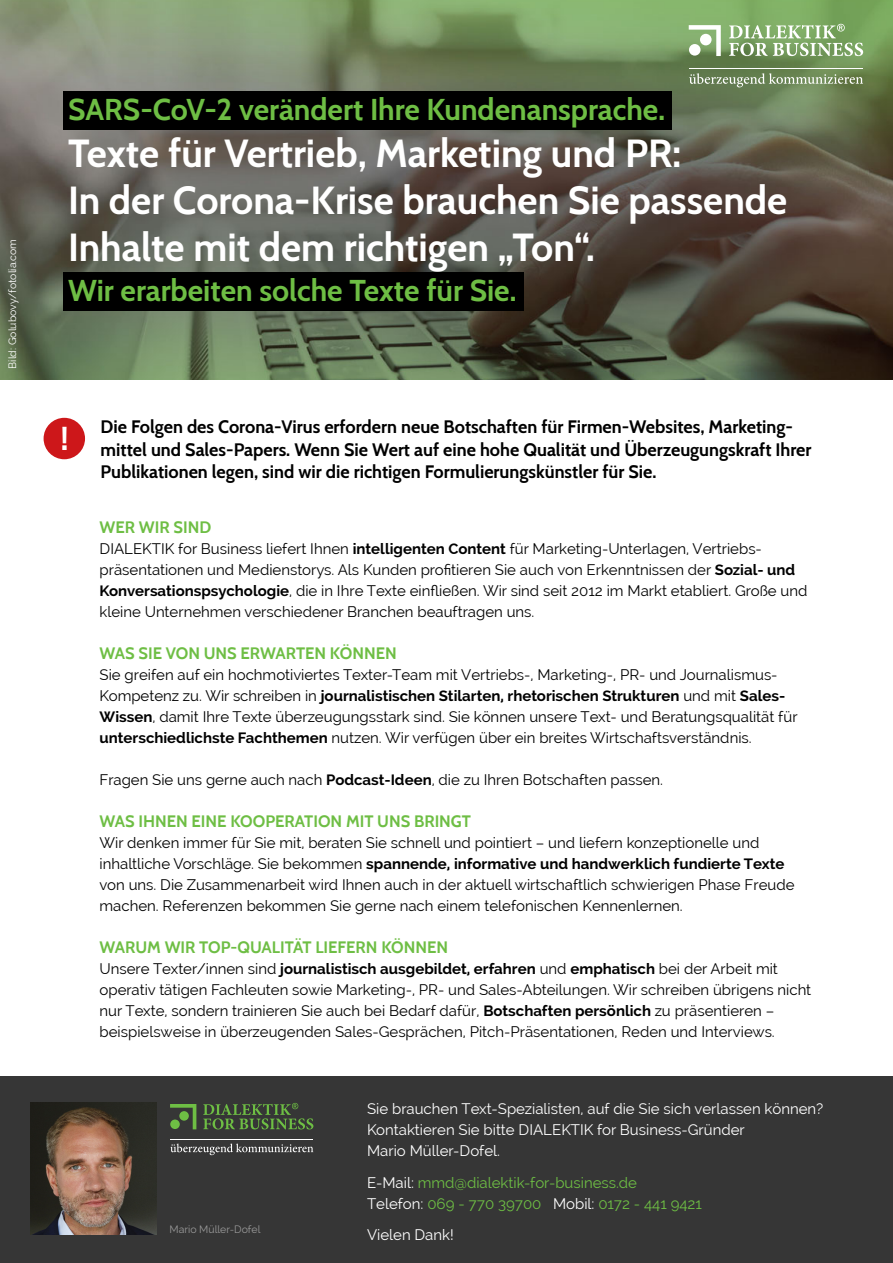
<style>
.page{position:relative;width:893px;height:1263px;background:#fff}
.page>*{position:absolute;margin:0;border:0;box-sizing:border-box;transform-origin:0 0}
.t1{font:700 39px/46.8px "Cabin";color:#fff}
.t2{font:700 33px "Cabin";color:#fff}
.t3{font:700 30px "Cabin";color:#6ebe44}
.t4{font:700 18px/22.5px "Cabin";color:#000}
.t5{font:700 16.5px "Cabin";color:#6ebe44}
.t6{font:15px/21px "Raleway";color:#000}
.t7{font:15px/21px "Raleway";color:#fff}
.t8{font:15px/21px "Raleway";color:#6ebe44}
.t9{font:10.5px "Raleway";color:#fff}
.t10{font:10.5px "Raleway";color:#999}
.s1{font-weight:700}
.s2{color:#fff}
</style>
<div class="page">
<div style="left:0;top:1076px;width:893px;height:187px;background:#363636"></div>
<img style="left:0;top:0;width:893px;height:379px">
<div style="left:63px;top:272px;width:461px;height:38px;background:#000"></div>
<div style="left:63px;top:91px;width:609px;height:38px;background:#000"></div>
<img style="left:31px;top:1102px;width:125px;height:132px">
<svg style="left:170px;top:1104px;width:26px;height:25px"></svg>
<div style="left:179px;top:1111px;width:10px;height:10px;background:#6ebe44;border-radius:50%"></div>
<div style="left:170px;top:1119px;width:10px;height:10px;background:#6ebe44;border-radius:50%"></div>
<hr style="left:170px;top:1139px;width:143px;height:1px;background:#fff">
<svg style="left:170px;top:1143px;width:143px;height:12px"></svg>
<svg style="left:203px;top:1103px;width:110px;height:26px"></svg>
<div style="left:44px;top:418px;width:41px;height:41px;background:#cd171a;border-radius:50%"></div>
<svg style="left:689px;top:25px;width:32px;height:31px"></svg>
<div style="left:700px;top:34px;width:12px;height:11px;background:#fff;border-radius:50%"></div>
<div style="left:689px;top:44px;width:11px;height:12px;background:#fff;border-radius:50%"></div>
<hr style="left:689px;top:68px;width:174px;height:1px;background:#fff">
<svg style="left:689px;top:73px;width:174px;height:14px;background:#849872"></svg>
<svg style="left:729px;top:24px;width:134px;height:32px"></svg>
<p class="t9" style="left:6px;top:369px;width:131px;rotate:-90deg">Bild: Golubovy/fotolia.com</p>
<h3 class="t3" style="left:68px;top:86px;width:598px">SARS-CoV-2 verändert Ihre Kundenansprache.</h3>
<h1 class="t1" style="left:68px;top:128px;width:721px">Texte für Vertrieb, Marketing und PR:<br>In der Corona-Krise brauchen Sie passende<br>Inhalte mit dem richtigen „Ton“.</h1>
<h3 class="t3" style="left:68px;top:267px;width:450px">Wir erarbeiten solche Texte für Sie.</h3>
<h2 class="t2" style="left:60px;top:412px;width:10px">!</h2>
<p class="t4" style="left:101px;top:414px;width:712px">Die Folgen des Corona-Virus erfordern neue Botschaften für Firmen-Websites, Marketing&shy;mittel und Sales-Papers. Wenn Sie Wert auf eine hohe Qualität und Überzeugungskraft Ihrer<br>Publikationen legen, sind wir die richtigen Formulierungskünstler für Sie.</p>
<p class="t5" style="left:100px;top:514px;width:113px">WER WIR SIND</p>
<p class="t6" style="left:100px;top:538px;width:709px">DIALEKTIK for Business liefert Ihnen <span class="s1">intelligenten Content</span> für Marketing-Unterlagen, Vertriebs&shy;präsentationen und Medienstorys. Als Kunden profitieren Sie auch von Erkenntnissen der <span class="s1">Sozial- und Konversationspsychologie</span>, die in Ihre Texte einfließen. Wir sind seit 2012 im Markt etabliert. Große und kleine Unternehmen verschiedener Branchen beauftragen uns.</p>
<p class="t5" style="left:100px;top:640px;width:299px">WAS SIE VON UNS ERWARTEN KÖNNEN</p>
<p class="t6" style="left:100px;top:664px;width:699px">Sie greifen auf ein hochmotiviertes Texter-Team mit Vertriebs-, Marketing-, PR- und Journalismus-Kompetenz zu. Wir schreiben in <span class="s1">journalistischen Stilarten, rhetorischen Strukturen</span> und mit <span class="s1">Sales-Wissen</span>, damit Ihre Texte überzeugungsstark sind. Sie können unsere Text- und Beratungsqualität für <span class="s1">unterschiedlichste Fachthemen</span> nutzen. Wir verfügen über ein breites Wirtschaftsverständnis.</p>
<p class="t6" style="left:100px;top:769px;width:565px">Fragen Sie uns gerne auch nach <span class="s1">Podcast-Ideen</span>, die zu Ihren Botschaften passen.</p>
<p class="t5" style="left:100px;top:808px;width:373px">WAS IHNEN EINE KOOPERATION MIT UNS BRINGT</p>
<p class="t6" style="left:100px;top:832px;width:696px">Wir denken immer für Sie mit, beraten Sie schnell und pointiert – und liefern konzeptionelle und inhaltliche Vorschläge. Sie bekommen <span class="s1">spannende, informative und handwerklich fundierte Texte </span>von uns. Die Zusammenarbeit wird Ihnen auch in der aktuell wirtschaftlich schwierigen Phase Freude machen. Referenzen bekommen Sie gerne nach einem telefonischen Kennenlernen.</p>
<p class="t5" style="left:100px;top:934px;width:350px">WARUM WIR TOP-QUALITÄT LIEFERN KÖNNEN</p>
<p class="t6" style="left:100px;top:958px;width:713px">Unsere Texter/innen sind <span class="s1">journalistisch ausgebildet, erfahren</span> und <span class="s1">emphatisch</span> bei der Arbeit mit operativ tätigen Fachleuten sowie Marketing-, PR- und Sales-Abteilungen. Wir schreiben übrigens nicht nur Texte, sondern trainieren Sie auch bei Bedarf dafür, <span class="s1">Botschaften persönlich</span> zu präsentieren – beispielsweise in überzeugenden Sales-Gesprächen, Pitch-Präsentationen, Reden und Interviews.</p>
<p class="t10" style="left:169px;top:1223px;width:93px">Mario Müller-Dofel</p>
<p class="t7" style="left:367px;top:1098px;width:458px">Sie brauchen Text-Spezialisten, auf die Sie sich verlassen können?<br>Kontaktieren Sie bitte DIALEKTIK for Business-Gründer<br>Mario Müller-Dofel.</p>
<p class="t8" style="left:367px;top:1172px;width:336px"><span class="s2">E-Mail:</span> mmd@dialektik-for-business.de<br><span class="s2">Telefon:</span> 069 - 770 39700 <span class="s2">Mobil:</span> 0172 - 441 9421</p>
<p class="t7" style="left:367px;top:1224px;width:88px">Vielen Dank!</p>
</div>
